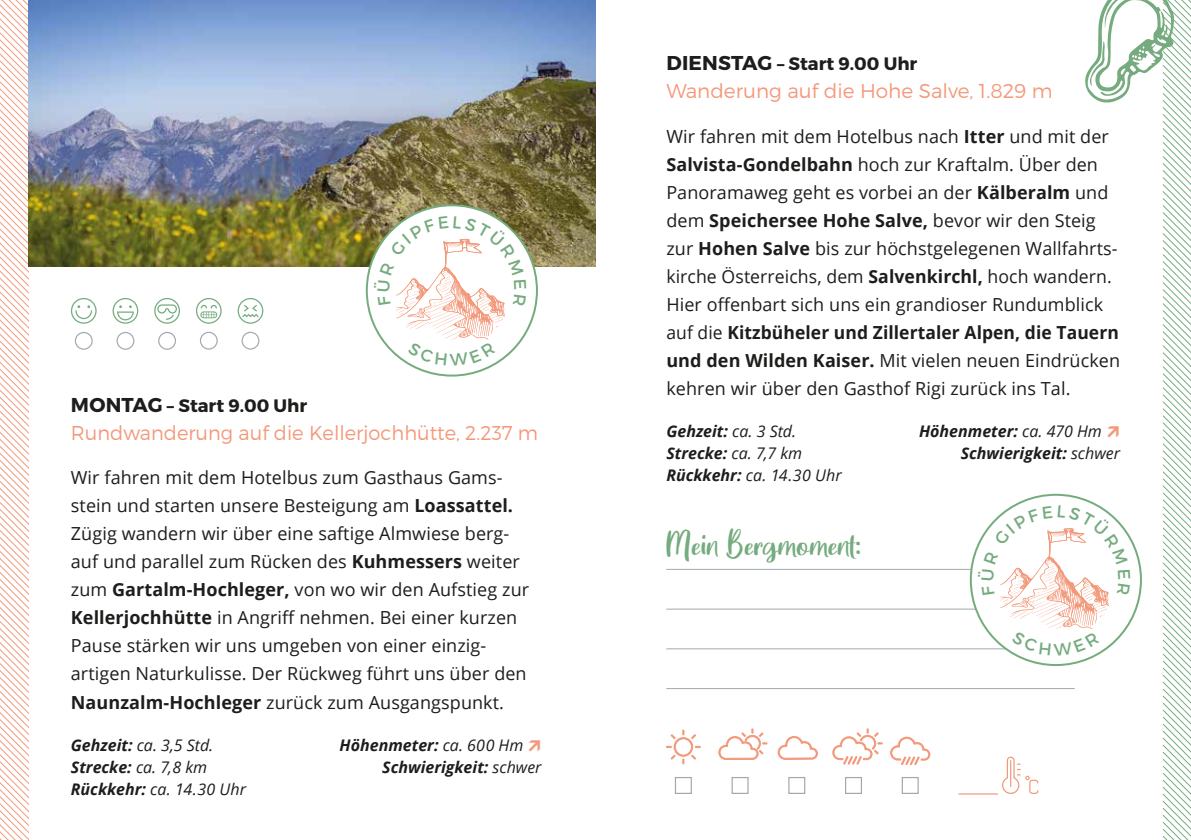
<style>
.page{position:relative;width:1191px;height:840px;background:#fff}
.page>*{position:absolute;margin:0;border:0;box-sizing:border-box;transform-origin:0 0}
.t1{font:300 20px "Montserrat";color:#f3997b}
.t2{font:20px "Great Wishes";letter-spacing:.02em;color:#75ab7e}
.t3{font:18px/28px "Open Sans";letter-spacing:.005em;color:#1d1d1b}
.t4{font:700 18px "Montserrat";color:#1d1d1b}
.t5{font:italic 700 16px "Open Sans";color:#1d1d1b}
.t6{font:italic 16px "Open Sans";letter-spacing:.005em;color:#1d1d1b}
.s1{font-size:20px}
.s2{font-weight:700}
.s3{font-weight:400}
</style>
<div class="page">
<svg style="left:0;top:0;width:28px;height:839px"></svg>
<div style="left:75px;top:332px;width:18px;height:17px;border:1px solid #a2a9ad;border-radius:50%"></div>
<svg style="left:71px;top:298px;width:26px;height:25px"></svg>
<div style="left:116px;top:332px;width:18px;height:17px;border:1px solid #a2a9ad;border-radius:50%"></div>
<svg style="left:113px;top:298px;width:25px;height:25px"></svg>
<div style="left:158px;top:332px;width:18px;height:17px;border:1px solid #a2a9ad;border-radius:50%"></div>
<svg style="left:154px;top:298px;width:26px;height:25px"></svg>
<div style="left:200px;top:331px;width:18px;height:18px;border:1px solid #a2a9ad;border-radius:50%"></div>
<svg style="left:196px;top:298px;width:26px;height:25px"></svg>
<div style="left:241px;top:331px;width:18px;height:18px;border:1px solid #a2a9ad;border-radius:50%"></div>
<svg style="left:238px;top:298px;width:25px;height:25px"></svg>
<img style="left:28px;top:0;width:567px;height:266px">
<div style="left:675px;top:776px;width:17px;height:17px;border:1px solid #a2a9ad"></div>
<div style="left:731px;top:776px;width:17px;height:17px;border:1px solid #a2a9ad"></div>
<div style="left:788px;top:776px;width:17px;height:17px;border:1px solid #a2a9ad"></div>
<div style="left:845px;top:776px;width:17px;height:17px;border:1px solid #a2a9ad"></div>
<div style="left:901px;top:776px;width:17px;height:17px;border:1px solid #a2a9ad"></div>
<svg style="left:666px;top:729px;width:34px;height:34px"></svg>
<svg style="left:718px;top:728px;width:49px;height:31px"></svg>
<svg style="left:778px;top:736px;width:39px;height:23px"></svg>
<svg style="left:832px;top:728px;width:50px;height:35px"></svg>
<svg style="left:890px;top:736px;width:40px;height:28px"></svg>
<hr style="left:958px;top:793px;width:40px;height:1px;background:#f3997b">
<svg style="left:367px;top:205px;width:170px;height:170px"></svg>
<hr style="left:666px;top:568px;width:408px;height:1px;background:#a2a9ad">
<hr style="left:666px;top:608px;width:408px;height:1px;background:#a2a9ad">
<hr style="left:666px;top:648px;width:408px;height:1px;background:#a2a9ad">
<hr style="left:666px;top:687px;width:408px;height:1px;background:#a2a9ad">
<svg style="left:373px;top:216px;width:153px;height:150px"></svg>
<svg style="left:977px;top:0;width:214px;height:839px"></svg>
<p class="t4" style="left:71px;top:394px;width:238px"><span class="s1">MONTAG</span> – Start 9.00 Uhr</p>
<p class="t1" style="left:71px;top:420px;width:469px">Rundwanderung auf die Kellerjochhütte, 2.237 m</p>
<p class="t3" style="left:71px;top:463px;width:460px">Wir fahren mit dem Hotelbus zum Gasthaus Gams&shy;stein und starten unsere Besteigung am <span class="s2">Loassattel.<br></span>Zügig wandern wir über eine saftige Almwiese berg&shy;auf und parallel zum Rücken des <span class="s2">Kuhmessers</span> weiter zum <span class="s2">Gartalm-Hochleger,</span> von wo wir den Aufstieg zur <span class="s2">Kellerjochhütte</span> in Angriff nehmen. Bei einer kurzen Pause stärken wir uns umgeben von einer einzig&shy;artigen Naturkulisse. Der Rückweg führt uns über den <span class="s2">Naunzalm-Hochleger</span> zurück zum Ausgangspunkt.</p>
<p class="t6" style="left:71px;top:733px;width:144px"><span class="s2">Gehzeit:</span> ca. 3,5 Std.</p>
<p class="t5" style="left:339px;top:733px;width:185px">Höhenmeter: <span class="s3">ca. 600 Hm</span></p>
<p class="t5" style="left:71px;top:755px;width:138px">Strecke: <span class="s3">ca. 7,8 km</span></p>
<p class="t5" style="left:382px;top:755px;width:161px">Schwierigkeit: <span class="s3">schwer</span></p>
<p class="t6" style="left:71px;top:777px;width:177px"><span class="s2">Rückkehr:</span> ca. 14.30 Uhr</p>
<p class="t4" style="left:666px;top:53px;width:252px"><span class="s1">DIENSTAG</span> – Start 9.00 Uhr</p>
<p class="t1" style="left:666px;top:79px;width:388px">Wanderung auf die Hohe Salve, 1.829 m</p>
<p class="t3" style="left:666px;top:121px;width:455px">Wir fahren mit dem Hotelbus nach <span class="s2">Itter</span> und mit der <span class="s2">Salvista-Gondelbahn</span> hoch zur Kraftalm. Über den Panoramaweg geht es vorbei an der <span class="s2">Kälberalm</span> und dem <span class="s2">Speichersee Hohe Salve,</span> bevor wir den Steig zur <span class="s2">Hohen Salve</span> bis zur höchstgelegenen Wallfahrts&shy;kirche Österreichs, dem <span class="s2">Salvenkirchl,</span> hoch wandern.<br>Hier offenbart sich uns ein grandioser Rundumblick auf die <span class="s2">Kitzbüheler und Zillertaler Alpen, die Tauern und den Wilden Kaiser.</span> Mit vielen neuen Eindrücken kehren wir über den Gasthof Rigi zurück ins Tal.</p>
<p class="t5" style="left:666px;top:419px;width:131px">Gehzeit: <span class="s3">ca. 3 Std.</span></p>
<p class="t5" style="left:919px;top:419px;width:184px">Höhenmeter: <span class="s3">ca. 470 Hm</span></p>
<p class="t5" style="left:666px;top:441px;width:137px">Strecke: <span class="s3">ca. 7,7 km</span></p>
<p class="t5" style="left:960px;top:441px;width:161px">Schwierigkeit: <span class="s3">schwer</span></p>
<p class="t6" style="left:666px;top:464px;width:177px"><span class="s2">Rückkehr:</span> ca. 14.30 Uhr</p>
<p class="t2" style="left:666px;top:539px;width:196px">Mein Bergmoment:</p>
</div>
